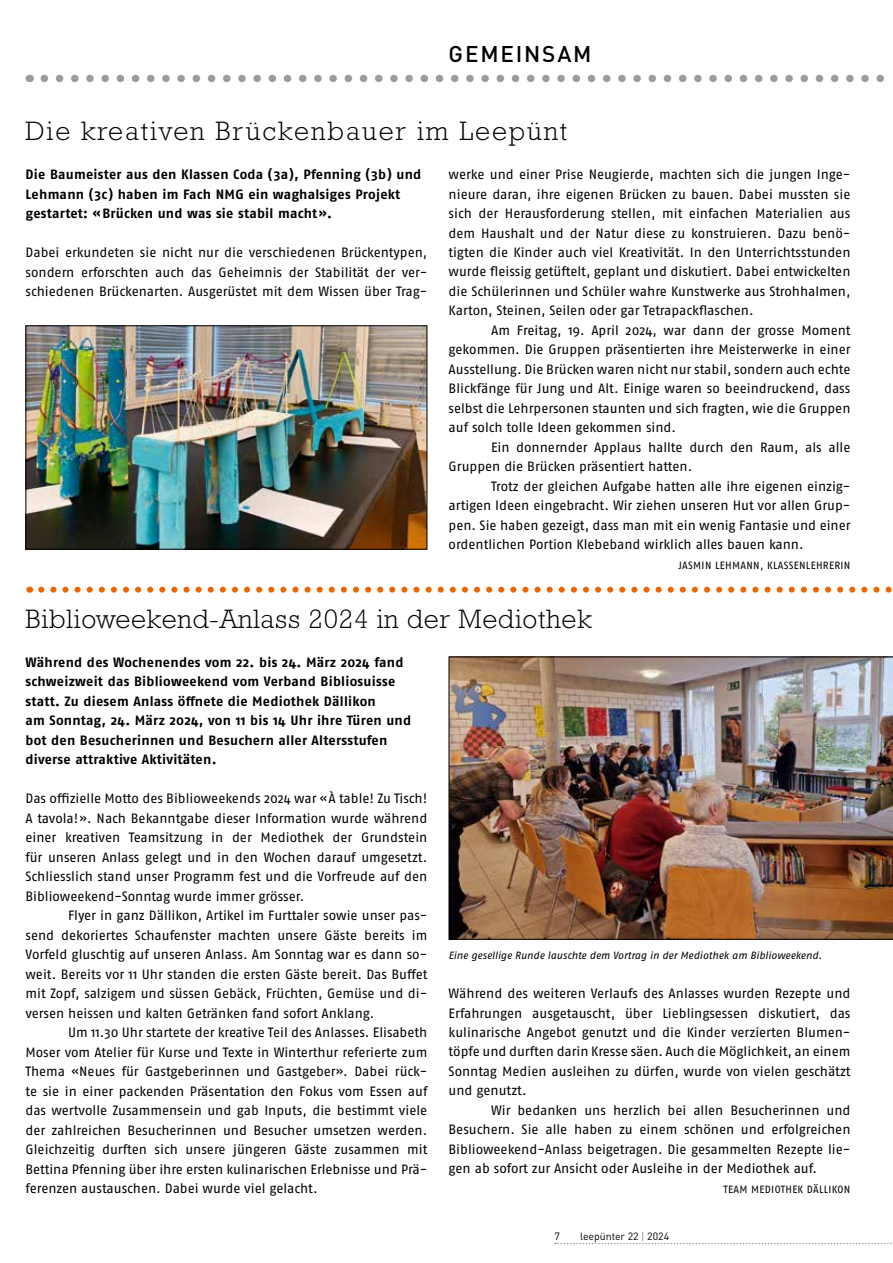
<style>
.page{position:relative;width:893px;height:1263px;background:#fff}
.page>*{position:absolute;margin:0;border:0;box-sizing:border-box;transform-origin:0 0}
.t1{font:300 27px "Rockwell Std";letter-spacing:.03em;color:#000}
.t2{font:300 27px "Rockwell Std";letter-spacing:.075em;color:#000}
.t3{font:500 22.5px "DINOT";letter-spacing:.08em;color:#000}
.t4{font:13.5px/19.5px "Fago OT";letter-spacing:-.005em;color:#000;text-align:justify}
.t5{font:700 13.5px/19.5px "Fago OT";letter-spacing:.02em;color:#000}
.t6{font:italic 10.5px "Fago OT";letter-spacing:-.005em;color:#000}
.t7{font:10.5px "Fago OT";letter-spacing:.03em;color:#000}
.t8{font:10.5px "DINOT";color:#000}
.s1{color:#868786}
</style>
<div class="page">
<svg style="left:555px;top:1243px;width:337px;height:1px"></svg>
<svg style="left:44px;top:75px;width:840px;height:7px"></svg>
<img style="left:449px;top:657px;width:444px;height:283px">
<img style="left:28px;top:327px;width:397px;height:221px">
<div style="left:26px;top:325px;width:401px;height:225px;border:1px solid #000"></div>
<svg style="left:41px;top:587px;width:851px;height:6px"></svg>
<h2 class="t3" style="left:449px;top:39px;width:144px">GEMEINSAM</h2>
<h1 class="t2" style="left:26px;top:116px;width:543px">Die kreativen Brückenbauer im Leepünt</h1>
<p class="t5" style="left:26px;top:165px;width:397px">Die Baumeister aus den Klassen Coda ( 3a ), Pfenning ( 3b ) und<br>Lehmann ( 3c ) haben im Fach NMG ein waghalsiges Projekt gestartet: « Brücken und was sie stabil macht ».</p>
<p class="t4" style="left:26px;top:243px;width:403px">Dabei erkundeten sie nicht nur die verschiedenen Brückentypen, sondern erforschten auch das Geheimnis der Stabilität der ver&shy;schiedenen Brückenarten. Ausgerüstet mit dem Wissen über Trag-</p>
<p class="t4" style="left:449px;top:165px;width:403px">werke und einer Prise Neugierde, machten sich die jungen Inge&shy;nieure daran, ihre eigenen Brücken zu bauen. Dabei mussten sie sich der Herausforderung stellen, mit einfachen Materialien aus dem Haushalt und der Natur diese zu konstruieren. Dazu benö&shy;tigten die Kinder auch viel Kreativität. In den Unterrichtsstunden wurde fleissig getüftelt, geplant und diskutiert. Dabei entwickelten die Schülerinnen und Schüler wahre Kunstwerke aus Strohhalmen, Karton, Steinen, Seilen oder gar Tetrapackflaschen.</p>
<p class="t4" style="left:449px;top:320px;width:403px;text-indent:43px">Am Freitag, 19. April 2024, war dann der grosse Moment gekommen. Die Gruppen präsentierten ihre Meisterwerke in einer Ausstellung. Die Brücken waren nicht nur stabil, sondern auch echte Blickfänge für Jung und Alt. Einige waren so beeindruckend, dass selbst die Lehrpersonen staunten und sich fragten, wie die Gruppen auf solch tolle Ideen gekommen sind.</p>
<p class="t4" style="left:449px;top:437px;width:403px;text-indent:43px">Ein donnernder Applaus hallte durch den Raum, als alle<br>Gruppen die Brücken präsentiert hatten.</p>
<p class="t4" style="left:449px;top:476px;width:403px;text-indent:43px">Trotz der gleichen Aufgabe hatten alle ihre eigenen einzig&shy;artigen Ideen eingebracht. Wir ziehen unseren Hut vor allen Grup&shy;pen. Sie haben gezeigt, dass man mit ein wenig Fantasie und einer ordentlichen Portion Klebeband wirklich alles bauen kann.</p>
<p class="t7" style="left:679px;top:559px;width:173px">JASMIN LEHMANN, KLASSENLEHRERIN</p>
<h1 class="t1" style="left:26px;top:603px;width:567px">Biblioweekend-Anlass 2024 in der Mediothek</h1>
<p class="t5" style="left:26px;top:652px;width:387px">Während des Wochenendes vom 22. bis 24. März 2024 fand schweizweit das Biblioweekend vom Verband Bibliosuisse statt. Zu diesem Anlass öffnete die Mediothek Dällikon<br>am Sonntag, 24. März 2024, von 11 bis 14 Uhr ihre Türen und bot den Besucherinnen und Besuchern aller Altersstufen diverse attraktive Aktivitäten.</p>
<p class="t4" style="left:26px;top:789px;width:403px">Das offizielle Motto des Biblioweekends 2024 war « À table! Zu Tisch!<br>A tavola! ». Nach Bekanntgabe dieser Information wurde während einer kreativen Teamsitzung in der Mediothek der Grundstein für unseren Anlass gelegt und in den Wochen darauf umgesetzt.<br>Schliesslich stand unser Programm fest und die Vorfreude auf den Biblioweekend-Sonntag wurde immer grösser.</p>
<p class="t4" style="left:26px;top:905px;width:403px;text-indent:43px">Flyer in ganz Dällikon, Artikel im Furttaler sowie unser pas&shy;send dekoriertes Schaufenster machten unsere Gäste bereits im Vorfeld gluschtig auf unseren Anlass. Am Sonntag war es dann so&shy;weit. Bereits vor 11 Uhr standen die ersten Gäste bereit. Das Buffet mit Zopf, salzigem und süssen Gebäck, Früchten, Gemüse und di&shy;versen heissen und kalten Getränken fand sofort Anklang.</p>
<p class="t4" style="left:26px;top:1022px;width:403px;text-indent:43px">Um 11.30 Uhr startete der kreative Teil des Anlasses. Elisabeth Moser vom Atelier für Kurse und Texte in Winterthur referierte zum Thema «Neues für Gastgeberinnen und Gastgeber». Dabei rück&shy;te sie in einer packenden Präsentation den Fokus vom Essen auf das wertvolle Zusammensein und gab Inputs, die bestimmt viele der zahlreichen Besucherinnen und Besucher umsetzen werden.<br>Gleichzeitig durften sich unsere jüngeren Gäste zusammen mit Bettina Pfenning über ihre ersten kulinarischen Erlebnisse und Prä&shy;ferenzen austauschen. Dabei wurde viel gelacht.</p>
<p class="t6" style="left:449px;top:949px;width:375px">Eine gesellige Runde lauschte dem Vortrag in der Mediothek am Biblioweekend.</p>
<p class="t4" style="left:449px;top:983px;width:403px">Während des weiteren Verlaufs des Anlasses wurden Rezepte und Erfahrungen ausgetauscht, über Lieblingsessen diskutiert, das kulinarische Angebot genutzt und die Kinder verzierten Blumen&shy;töpfe und durften darin Kresse säen. Auch die Möglichkeit, an einem Sonntag Medien ausleihen zu dürfen, wurde von vielen geschätzt und genutzt.</p>
<p class="t4" style="left:449px;top:1100px;width:403px;text-indent:43px">Wir bedanken uns herzlich bei allen Besucherinnen und Besuchern. Sie alle haben zu einem schönen und erfolgreichen Biblioweekend-Anlass beigetragen. Die gesammelten Rezepte lie&shy;gen ab sofort zur Ansicht oder Ausleihe in der Mediothek auf.</p>
<p class="t7" style="left:723px;top:1183px;width:128px">TEAM MEDIOTHEK DÄLLIKON</p>
<p class="t8" style="left:554px;top:1229px;width:7px">7</p>
<p class="t8" style="left:580px;top:1229px;width:91px">leepünter 22 <span class="s1">|</span> 2024</p>
</div>
